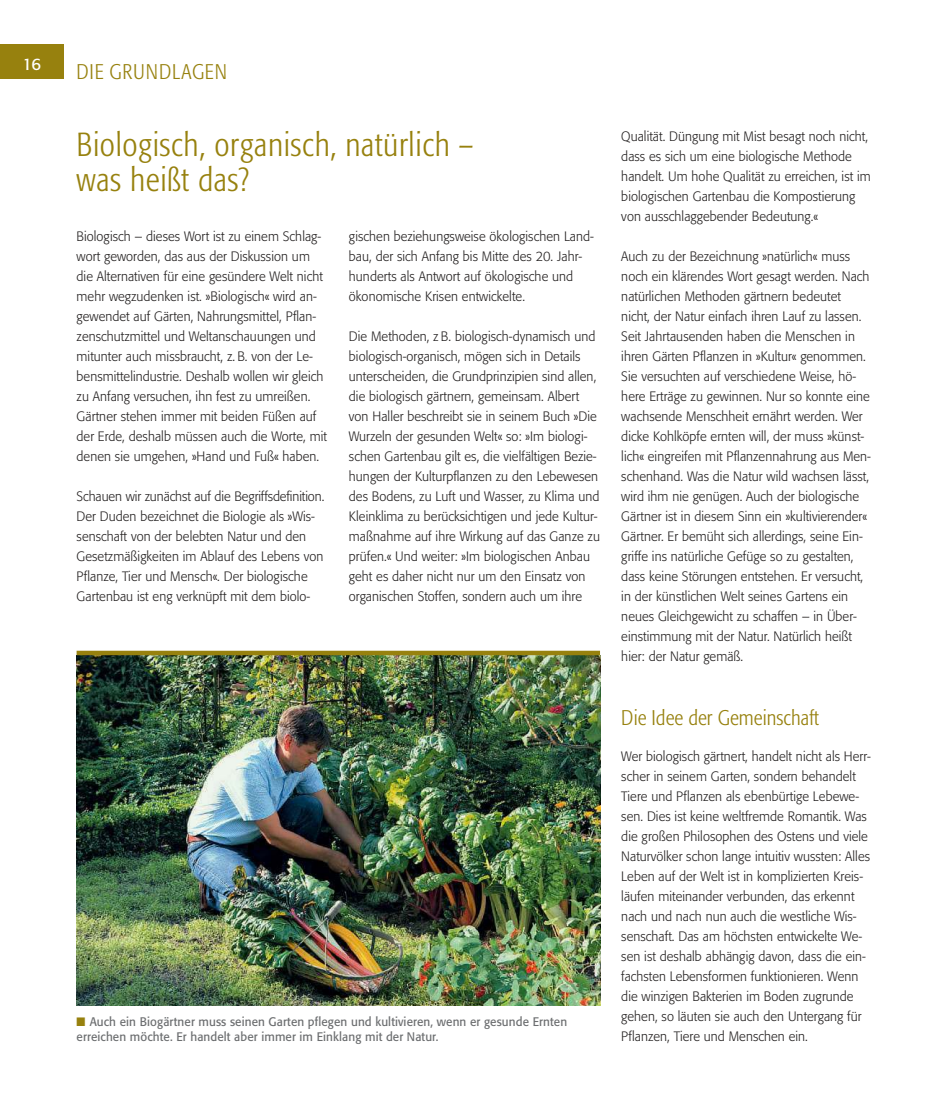
<style>
.page{position:relative;width:949px;height:1119px;background:#fff}
.page>*{position:absolute;margin:0;border:0;box-sizing:border-box;transform-origin:0 0}
.t1{font:300 condensed 33px/35px "Formata";letter-spacing:.02em;color:#97810e}
.t2{font:300 condensed 21px "Formata";letter-spacing:.005em;color:#97810e}
.t3{font:300 condensed 21px "Formata";letter-spacing:.045em;color:#97810e}
.t4{font:16.5px "Formata";color:#fff}
.t5{font:300 13.5px/20px "Formata";letter-spacing:.005em;color:#221f1f;scale:.95 1}
.t6{font:12.3px/15px "Formata";letter-spacing:.01em;color:#6c6e70;scale:.95 1}
.s1{color:#97810e}
</style>
<div class="page">
<div style="left:0;top:45px;width:64px;height:34px;background:#97810e"></div>
<img style="left:77px;top:655px;width:523px;height:350px">
<div style="left:77px;top:650px;width:523px;height:5px;background:#97810e"></div>
<p class="t4" style="left:23px;top:57px;width:20px">16</p>
<h2 class="t3" style="left:77px;top:63px;width:152px">DIE GRUNDLAGEN</h2>
<h1 class="t1" style="left:77px;top:129px;width:398px">Biologisch, organisch, natürlich – was heißt das?</h1>
<p class="t5" style="left:77px;top:227px;width:265px">Biologisch – dieses Wort ist zu einem Schlag&shy;wort geworden, das aus der Diskussion um die Alternativen für eine gesündere Welt nicht mehr wegzudenken ist. »Biologisch« wird an&shy;gewendet auf Gärten, Nahrungsmittel, Pflan&shy;zenschutzmittel und Weltanschauungen und mitunter auch missbraucht, z. B. von der Le&shy;bensmittelindustrie. Deshalb wollen wir gleich zu Anfang versuchen, ihn fest zu umreißen.<br>Gärtner stehen immer mit beiden Füßen auf der Erde, deshalb müssen auch die Worte, mit denen sie umgehen, »Hand und Fuß« haben.</p>
<p class="t5" style="left:77px;top:486px;width:262px">Schauen wir zunächst auf die Begriffsdefinition.<br>Der Duden bezeichnet die Biologie als »Wis&shy;senschaft von der belebten Natur und den Gesetzmäßigkeiten im Ablauf des Lebens von Pflanze, Tier und Mensch«. Der biologische Gartenbau ist eng verknüpft mit dem biolo-</p>
<p class="t5" style="left:349px;top:227px;width:259px">gischen beziehungsweise ökologischen Land&shy;bau, der sich Anfang bis Mitte des 20. Jahr&shy;hunderts als Antwort auf ökologische und ökonomische Krisen entwickelte.</p>
<p class="t5" style="left:349px;top:327px;width:266px">Die Methoden, z B. biologisch-dynamisch und biologisch-organisch, mögen sich in Details unterscheiden, die Grundprinzipien sind allen, die biologisch gärtnern, gemeinsam. Albert von Haller beschreibt sie in seinem Buch »Die Wurzeln der gesunden Welt« so: »Im biologi&shy;schen Gartenbau gilt es, die vielfältigen Bezie&shy;hungen der Kulturpflanzen zu den Lebewesen des Bodens, zu Luft und Wasser, zu Klima und Kleinklima zu berücksichtigen und jede Kultur&shy;maßnahme auf ihre Wirkung auf das Ganze zu prüfen.« Und weiter: »Im biologischen Anbau geht es daher nicht nur um den Einsatz von organischen Stoffen, sondern auch um ihre</p>
<p class="t6" style="left:77px;top:1014px;width:518px"><span class="s1">■</span> Auch ein Biogärtner muss seinen Garten pflegen und kultivieren, wenn er gesunde Ernten erreichen möchte. Er handelt aber immer im Einklang mit der Natur.</p>
<p class="t5" style="left:621px;top:127px;width:264px">Qualität. Düngung mit Mist besagt noch nicht, dass es sich um eine biologische Methode handelt. Um hohe Qualität zu erreichen, ist im biologischen Gartenbau die Kompostierung von ausschlaggebender Bedeutung.«</p>
<p class="t5" style="left:621px;top:247px;width:264px">Auch zu der Bezeichnung »natürlich« muss noch ein klärendes Wort gesagt werden. Nach natürlichen Methoden gärtnern bedeutet nicht, der Natur einfach ihren Lauf zu lassen.<br>Seit Jahrtausenden haben die Menschen in ihren Gärten Pflanzen in »Kultur« genommen.<br>Sie versuchten auf verschiedene Weise, hö&shy;here Erträge zu gewinnen. Nur so konnte eine wachsende Menschheit ernährt werden. Wer dicke Kohlköpfe ernten will, der muss »künst&shy;lich« eingreifen mit Pflanzennahrung aus Men&shy;schenhand. Was die Natur wild wachsen lässt, wird ihm nie genügen. Auch der biologische Gärtner ist in diesem Sinn ein »kultivierender« Gärtner. Er bemüht sich allerdings, seine Ein&shy;griffe ins natürliche Gefüge so zu gestalten, dass keine Störungen entstehen. Er versucht, in der künstlichen Welt seines Gartens ein neues Gleichgewicht zu schaffen – in Über&shy;einstimmung mit der Natur. Natürlich heißt hier: der Natur gemäß.</p>
<h2 class="t2" style="left:621px;top:708px;width:199px">Die Idee der Gemeinschaft</h2>
<p class="t5" style="left:621px;top:746px;width:264px">Wer biologisch gärtnert, handelt nicht als Herr&shy;scher in seinem Garten, sondern behandelt Tiere und Pflanzen als ebenbürtige Lebewe&shy;sen. Dies ist keine weltfremde Romantik. Was die großen Philosophen des Ostens und viele Naturvölker schon lange intuitiv wussten: Alles Leben auf der Welt ist in komplizierten Kreis&shy;läufen miteinander verbunden, das erkennt nach und nach nun auch die westliche Wis&shy;senschaft. Das am höchsten entwickelte We&shy;sen ist deshalb abhängig davon, dass die ein&shy;fachsten Lebensformen funktionieren. Wenn die winzigen Bakterien im Boden zugrunde gehen, so läuten sie auch den Untergang für Pflanzen, Tiere und Menschen ein.</p>
</div>
